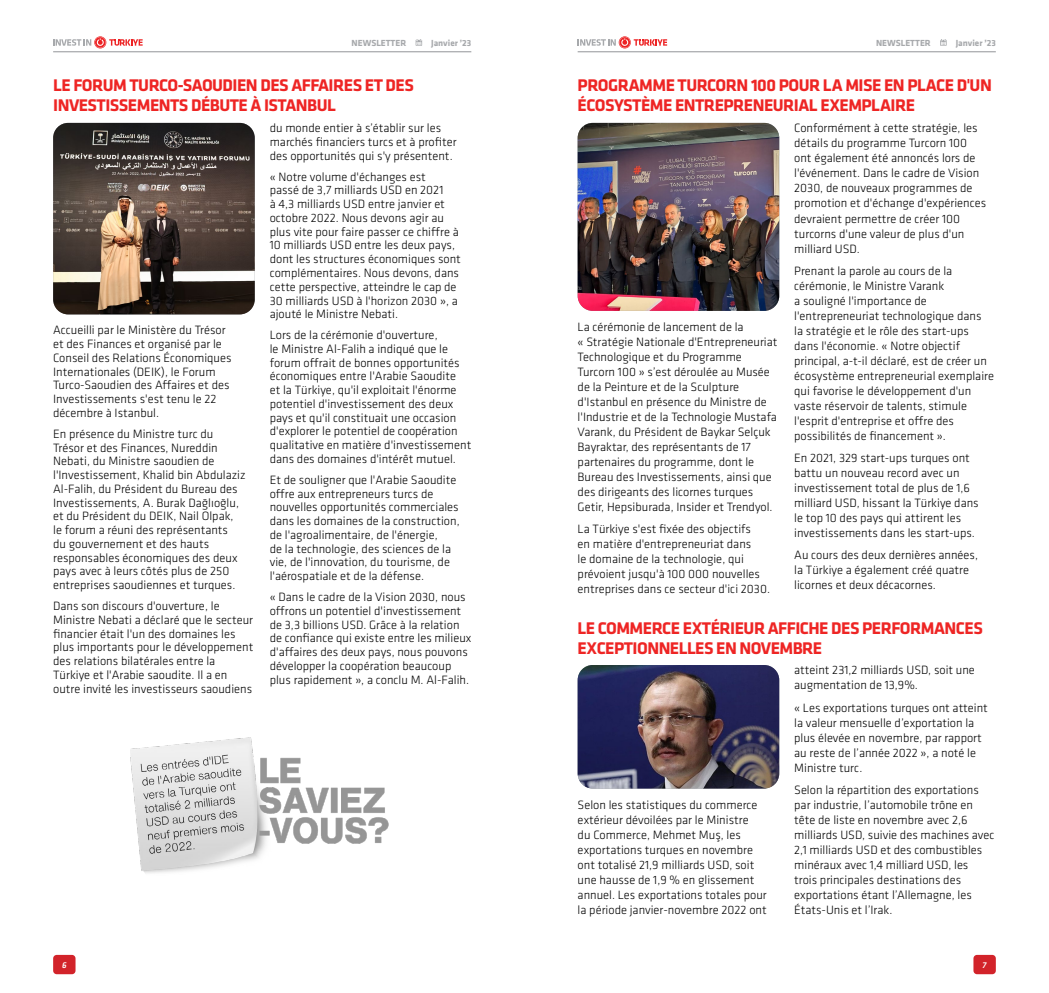
<style>
.page{position:relative;width:1049px;height:993px;background:#fff}
.page>*{position:absolute;margin:0;border:0;box-sizing:border-box;transform-origin:0 0}
.t1{font:700 17.5px/20px "Klavika";letter-spacing:-.03em;color:#ee2524}
.t2{font:300 12.5px/15px "Klavika";color:#000}
.t3{font:700 9.12px "Klavika";color:#a7a9ac}
.t4{font:italic 500 8.75px "Klavika";color:#fff}
</style>
<div class="page">
<svg style="left:416px;top:39px;width:6px;height:7px"></svg>
<svg style="left:940px;top:39px;width:6px;height:7px"></svg>
<svg style="left:53px;top:36px;width:90px;height:12px"></svg>
<div style="left:53px;top:954px;width:23px;height:19px;background:#d2232a;border-radius:4px"></div>
<div style="left:973px;top:954px;width:23px;height:19px;background:#d2232a;border-radius:4px"></div>
<img style="left:578px;top:665px;width:201px;height:123px">
<img style="left:578px;top:123px;width:201px;height:188px">
<img style="left:53px;top:123px;width:202px;height:191px">
<img style="left:131px;top:737px;width:258px;height:136px">
<hr style="left:578px;top:52px;width:418px;height:1px;background:#939598">
<hr style="left:53px;top:52px;width:418px;height:1px;background:#939598">
<svg style="left:578px;top:36px;width:89px;height:12px"></svg>
<p class="t3" style="left:352px;top:38px;width:56px">NEWSLETTER</p>
<p class="t3" style="left:431px;top:38px;width:42px">Janvier ’23</p>
<p class="t3" style="left:876px;top:38px;width:56px">NEWSLETTER</p>
<p class="t3" style="left:956px;top:38px;width:42px">Janvier ’23</p>
<h1 class="t1" style="left:53px;top:76px;width:362px">LE FORUM TURCO-SAOUDIEN DES AFFAIRES ET DES<br>INVESTISSEMENTS DÉBUTE À ISTANBUL</h1>
<p class="t2" style="left:53px;top:323px;width:180px;line-height:13.8px">Accueilli par le Ministère du Trésor et des Finances et organisé par le<br>Conseil des Relations Économiques<br>Internationales (DEIK), le Forum<br>Turco-Saoudien des Affaires et des<br>Investissements s'est tenu le 22 décembre à Istanbul.</p>
<p class="t2" style="left:53px;top:427px;width:194px;line-height:13.8px">En présence du Ministre turc du Trésor et des Finances, Nureddin Nebati, du Ministre saoudien de l'Investissement, Khalid bin Abdulaziz Al-Falih, du Président du Bureau des Investissements, A. Burak Dağlıoğlu, et du Président du DEIK, Nail Olpak, le forum a réuni des représentants<br>du gouvernement et des hauts responsables économiques des deux pays avec à leurs côtés plus de 250 entreprises saoudiennes et turques.</p>
<p class="t2" style="left:53px;top:599px;width:202px;line-height:13.8px">Dans son discours d'ouverture, le Ministre Nebati a déclaré que le secteur financier était l'un des domaines les plus importants pour le développement des relations bilatérales entre la Türkiye et l'Arabie saoudite. Il a en outre invité les investisseurs saoudiens</p>
<p class="t2" style="left:270px;top:121px;width:188px;line-height:13.8px">du monde entier à s’établir sur les marchés financiers turcs et à profiter des opportunités qui s'y présentent.</p>
<p class="t2" style="left:270px;top:170px;width:193px;line-height:13.8px">« Notre volume d'échanges est<br>passé de 3,7 milliards USD en 2021<br>à 4,3 milliards USD entre janvier et octobre 2022. Nous devons agir au plus vite pour faire passer ce chiffre à 10 milliards USD entre les deux pays, dont les structures économiques sont complémentaires. Nous devons, dans cette perspective, atteindre le cap de 30 milliards USD à l'horizon 2030 », a ajouté le Ministre Nebati.</p>
<p class="t2" style="left:270px;top:328px;width:203px;line-height:13.8px">Lors de la cérémonie d'ouverture,<br>le Ministre Al-Falih a indiqué que le forum offrait de bonnes opportunités économiques entre l'Arabie Saoudite<br>et la Türkiye, qu'il exploitait l'énorme potentiel d'investissement des deux pays et qu'il constituait une occasion d'explorer le potentiel de coopération qualitative en matière d'investissement dans des domaines d'intérêt mutuel.</p>
<p class="t2" style="left:270px;top:473px;width:191px;line-height:13.8px">Et de souligner que l'Arabie Saoudite offre aux entrepreneurs turcs de nouvelles opportunités commerciales dans les domaines de la construction, de l'agroalimentaire, de l'énergie,<br>de la technologie, des sciences de la vie, de l'innovation, du tourisme, de l'aérospatiale et de la défense.</p>
<p class="t2" style="left:270px;top:590px;width:203px;line-height:13.8px">« Dans le cadre de la Vision 2030, nous offrons un potentiel d'investissement de 3,3 billions USD. Grâce à la relation de confiance qui existe entre les milieux d'affaires des deux pays, nous pouvons développer la coopération beaucoup plus rapidement », a conclu M. Al-Falih.</p>
<h1 class="t1" style="left:578px;top:76px;width:416px">PROGRAMME TURCORN 100 POUR LA MISE EN PLACE D'UN<br>ÉCOSYSTÈME ENTREPRENEURIAL EXEMPLAIRE</h1>
<p class="t2" style="left:794px;top:121px;width:193px">Conformément à cette stratégie, les détails du programme Turcorn 100 ont également été annoncés lors de l'événement. Dans le cadre de Vision<br>2030, de nouveaux programmes de promotion et d'échange d'expériences devraient permettre de créer 100 turcorns d'une valeur de plus d'un milliard USD.</p>
<p class="t2" style="left:794px;top:263px;width:201px">Prenant la parole au cours de la cérémonie, le Ministre Varank<br>a souligné l'importance de l'entrepreneuriat technologique dans<br>la stratégie et le rôle des start-ups dans l'économie. « Notre objectif principal, a-t-il déclaré, est de créer un écosystème entrepreneurial exemplaire qui favorise le développement d'un vaste réservoir de talents, stimule l'esprit d'entreprise et offre des possibilités de financement ».</p>
<p class="t2" style="left:794px;top:450px;width:186px">En 2021, 329 start-ups turques ont battu un nouveau record avec un investissement total de plus de 1,6 milliard USD, hissant la Türkiye dans le top 10 des pays qui attirent les investissements dans les start-ups.</p>
<p class="t2" style="left:794px;top:547px;width:185px">Au cours des deux dernières années, la Türkiye a également créé quatre licornes et deux décacornes.</p>
<h1 class="t1" style="left:578px;top:618px;width:407px">LE COMMERCE EXTÉRIEUR AFFICHE DES PERFORMANCES<br>EXCEPTIONNELLES EN NOVEMBRE</h1>
<p class="t2" style="left:578px;top:319px;width:201px">La cérémonie de lancement de la<br>« Stratégie Nationale d'Entrepreneuriat Technologique et du Programme Turcorn 100 » s’est déroulée au Musée de la Peinture et de la Sculpture d'Istanbul en présence du Ministre de l'Industrie et de la Technologie Mustafa Varank, du Président de Baykar Selçuk Bayraktar, des représentants de 17 partenaires du programme, dont le Bureau des Investissements, ainsi que des dirigeants des licornes turques Getir, Hepsiburada, Insider et Trendyol.</p>
<p class="t2" style="left:578px;top:521px;width:194px">La Türkiye s'est fixée des objectifs<br>en matière d'entrepreneuriat dans<br>le domaine de la technologie, qui prévoient jusqu'à 100 000 nouvelles entreprises dans ce secteur d'ici 2030.</p>
<p class="t2" style="left:578px;top:796px;width:191px">Selon les statistiques du commerce extérieur dévoilées par le Ministre<br>du Commerce, Mehmet Muş, les exportations turques en novembre ont totalisé 21,9 milliards USD, soit une hausse de 1,9 % en glissement annuel. Les exportations totales pour la période janvier-novembre 2022 ont</p>
<p class="t2" style="left:794px;top:662px;width:182px">atteint 231,2 milliards USD, soit une augmentation de 13,9%.</p>
<p class="t2" style="left:794px;top:699px;width:195px">« Les exportations turques ont atteint la valeur mensuelle d’exportation la plus élevée en novembre, par rapport au reste de l’année 2022 », a noté le<br>Ministre turc.</p>
<p class="t2" style="left:794px;top:782px;width:202px">Selon la répartition des exportations par industrie, l’automobile trône en tête de liste en novembre avec 2,6 milliards USD, suivie des machines avec 2,1 milliards USD et des combustibles minéraux avec 1,4 milliard USD, les<br>trois principales destinations des exportations étant l’Allemagne, les États-Unis et l’Irak.</p>
<p class="t4" style="left:62px;top:959px;width:6px">6</p>
<p class="t4" style="left:982px;top:959px;width:5px">7</p>
</div>
